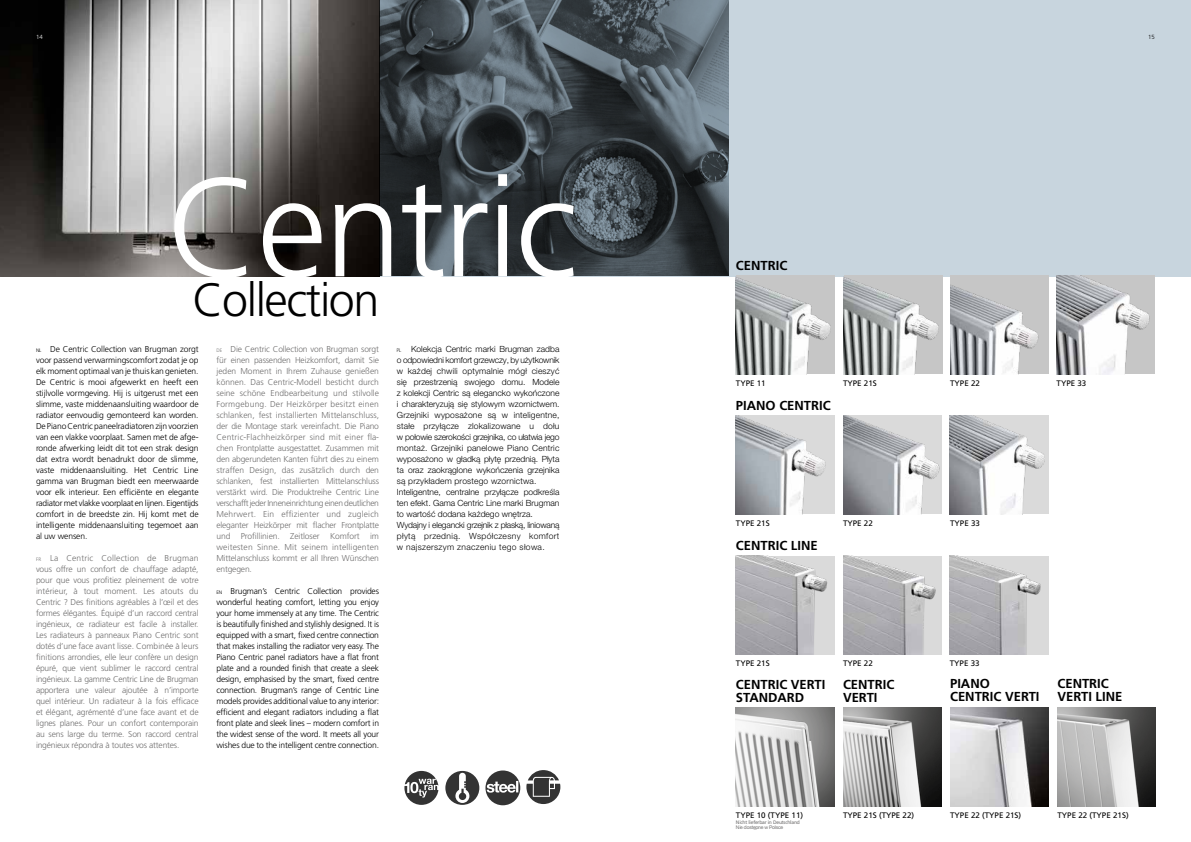
<style>
.page{position:relative;width:1191px;height:842px;background:#fff}
.page>*{position:absolute;margin:0;border:0;box-sizing:border-box;transform-origin:0 0}
.t1{font:300 139.9px "Frutiger";letter-spacing:-.02em;color:#fff}
.t2{font:300 46.7px "Frutiger";letter-spacing:-.03em;color:#000}
.t3{font:700 13px/13px "Frutiger";color:#000}
.t4{font:300 8.5px/11px "Frutiger";letter-spacing:-.02em;color:#706f6f;text-align:justify}
.t5{font:300 8.5px/11px "Frutiger";letter-spacing:-.015em;color:#000;text-align:justify}
.t6{font:300 8.5px/11px "Helvetica Neue LTW1 G";color:#000}
.t7{font:8px "Frutiger";color:#000}
.t8{font:300 6px "Frutiger";color:#fff}
.t9{font:300 6px "Frutiger";color:#000}
.t10{font:5px "Frutiger";letter-spacing:-.04em;color:#706f6f}
.t11{font:5px "Helvetica Neue LTW1 G";letter-spacing:-.04em;color:#706f6f}
.s1{font-size:5px}
.s2{font-stretch:condensed;font-size:5px}
</style>
<div class="page">
<div style="left:379px;top:0;width:812px;height:276px;background:#c8d5de"></div>
<img style="left:736px;top:556px;width:98px;height:98px">
<img style="left:843px;top:556px;width:98px;height:98px">
<img style="left:843px;top:416px;width:98px;height:98px">
<img style="left:949px;top:416px;width:99px;height:98px">
<img style="left:736px;top:416px;width:98px;height:98px">
<img style="left:949px;top:556px;width:99px;height:98px">
<img style="left:843px;top:708px;width:98px;height:98px">
<img style="left:736px;top:708px;width:98px;height:98px">
<img style="left:950px;top:708px;width:98px;height:98px">
<img style="left:1057px;top:708px;width:98px;height:98px">
<img style="left:844px;top:276px;width:98px;height:98px">
<img style="left:950px;top:276px;width:99px;height:98px">
<img style="left:1056px;top:276px;width:99px;height:98px">
<img style="left:736px;top:276px;width:98px;height:98px">
<img style="left:0;top:0;width:379px;height:276px">
<svg style="left:404px;top:771px;width:34px;height:34px"></svg>
<svg style="left:445px;top:771px;width:34px;height:34px"></svg>
<svg style="left:485px;top:770px;width:35px;height:35px"></svg>
<svg style="left:526px;top:770px;width:34px;height:34px"></svg>
<svg style="left:379px;top:0;width:350px;height:276px;background:#40484e"></svg>
<p class="t8" style="left:36px;top:33px;width:8px">14</p>
<h1 class="t1" style="left:167px;top:149px;width:412px">Centric</h1>
<h2 class="t2" style="left:192px;top:273px;width:188px">Collection</h2>
<p class="t5" style="left:36px;top:344px;width:164px"><span class="s1">NL</span> De Centric Collection van Brugman zorgt voor passend verwarmingscomfort zodat je op elk moment optimaal van je thuis kan genieten.<br>De Centric is mooi afgewerkt en heeft een stijlvolle vormgeving. Hij is uitgerust met een slimme, vaste middenaansluiting waardoor de radiator eenvoudig gemonteerd kan worden.<br>De Piano Centric paneelradiatoren zijn voorzien van een vlakke voorplaat. Samen met de afge&shy;ronde afwerking leidt dit tot een strak design dat extra wordt benadrukt door de slimme, vaste middenaansluiting. Het Centric Line gamma van Brugman biedt een meerwaarde voor elk interieur. Een efficiënte en elegante radiator met vlakke voorplaat en lijnen. Eigentijds comfort in de breedste zin. Hij komt met de intelligente middenaansluiting tegemoet aan al uw wensen.</p>
<p class="t4" style="left:36px;top:553px;width:164px"><span class="s1">FR</span> La Centric Collection de Brugman vous offre un confort de chauffage adapté, pour que vous profitiez pleinement de votre intérieur, à tout moment. Les atouts du Centric ? Des finitions agréables à l’œil et des formes élégantes. Équipé d’un raccord central ingénieux, ce radiateur est facile à installer.<br>Les radiateurs à panneaux Piano Centric sont dotés d’une face avant lisse. Combinée à leurs finitions arrondies, elle leur confère un design épuré, que vient sublimer le raccord central ingénieux. La gamme Centric Line de Brugman apportera une valeur ajoutée à n’importe quel intérieur. Un radiateur à la fois efficace et élégant, agrémenté d’une face avant et de lignes planes. Pour un confort contemporain au sens large du terme. Son raccord central ingénieux répondra à toutes vos attentes.</p>
<p class="t4" style="left:216px;top:344px;width:164px"><span class="s1">DE</span> Die Centric Collection von Brugman sorgt für einen passenden Heizkomfort, damit Sie jeden Moment in Ihrem Zuhause genießen können. Das Centric-Modell besticht durch seine schöne Endbearbeitung und stilvolle Formgebung. Der Heizkörper besitzt einen schlanken, fest installierten Mittelanschluss, der die Montage stark vereinfacht. Die Piano Centric-Flachheizkörper sind mit einer fla&shy;chen Frontplatte ausgestattet. Zusammen mit den abgerundeten Kanten führt dies zu einem straffen Design, das zusätzlich durch den schlanken, fest installierten Mittelanschluss verstärkt wird. Die Produktreihe Centric Line verschafft jeder Inneneinrichtung einen deutlichen Mehrwert. Ein effizienter und zugleich eleganter Heizkörper mit flacher Frontplatte und Profillinien. Zeitloser Komfort im weitesten Sinne. Mit seinem intelligenten Mittelanschluss kommt er all Ihren Wünschen entgegen.</p>
<p class="t5" style="left:216px;top:586px;width:164px"><span class="s1">EN</span> Brugman’s Centric Collection provides wonderful heating comfort, letting you enjoy your home immensely at any time. The Centric is beautifully finished and stylishly designed. It is equipped with a smart, fixed centre connection that makes installing the radiator very easy. The Piano Centric panel radiators have a flat front plate and a rounded finish that create a sleek design, emphasised by the smart, fixed centre connection. Brugman’s range of Centric Line models provides additional value to any interior: efficient and elegant radiators including a flat front plate and sleek lines – modern comfort in the widest sense of the word. It meets all your wishes due to the intelligent centre connection.</p>
<p class="t6" style="left:397px;top:344px;width:164px"><span class="s2">PL</span> Kolekcja Centric marki Brugman zadba o odpowiedni komfort grzewczy, by użytkownik w każdej chwili optymalnie mógł cieszyć się przestrzenią swojego domu. Modele z kolekcji Centric są elegancko wykończone i charakteryzują się stylowym wzornictwem.<br>Grzejniki wyposażone są w inteligentne, stałe przyłącze zlokalizowane u dołu w połowie szerokości grzejnika, co ułatwia jego montaż. Grzejniki panelowe Piano Centric wyposażono w gładką płytę przednią. Płyta ta oraz zaokrąglone wykończenia grzejnika są przykładem prostego wzornictwa.<br>Inteligentne, centralne przyłącze podkreśla ten efekt. Gama Centric Line marki Brugman to wartość dodana każdego wnętrza.<br>Wydajny i elegancki grzejnik z płaską, liniowaną płytą przednią. Współczesny komfort w najszerszym znaczeniu tego słowa.</p>
<p class="t9" style="left:1148px;top:33px;width:8px">15</p>
<h3 class="t3" style="left:736px;top:259px;width:53px">CENTRIC</h3>
<p class="t7" style="left:736px;top:378px;width:31px">TYPE 11</p>
<h3 class="t3" style="left:736px;top:399px;width:96px">PIANO CENTRIC</h3>
<p class="t7" style="left:843px;top:378px;width:35px">TYPE 21S</p>
<p class="t7" style="left:950px;top:378px;width:31px">TYPE 22</p>
<p class="t7" style="left:1056px;top:378px;width:31px">TYPE 33</p>
<p class="t7" style="left:736px;top:518px;width:35px">TYPE 21S</p>
<h3 class="t3" style="left:736px;top:539px;width:83px">CENTRIC LINE</h3>
<p class="t7" style="left:843px;top:518px;width:31px">TYPE 22</p>
<p class="t7" style="left:950px;top:518px;width:31px">TYPE 33</p>
<p class="t7" style="left:736px;top:658px;width:35px">TYPE 21S</p>
<p class="t7" style="left:843px;top:658px;width:31px">TYPE 22</p>
<p class="t7" style="left:949px;top:658px;width:31px">TYPE 33</p>
<h3 class="t3" style="left:736px;top:678px;width:91px">CENTRIC VERTI<br>STANDARD</h3>
<h3 class="t3" style="left:950px;top:677px;width:91px">PIANO<br>CENTRIC VERTI</h3>
<h3 class="t3" style="left:1057px;top:677px;width:66px">CENTRIC<br>VERTI LINE</h3>
<h3 class="t3" style="left:843px;top:678px;width:53px">CENTRIC<br>VERTI</h3>
<p class="t7" style="left:736px;top:810px;width:69px">TYPE 10 (TYPE 11)</p>
<p class="t7" style="left:843px;top:810px;width:73px">TYPE 21S (TYPE 22)</p>
<p class="t10" style="left:736px;top:820px;width:65px">Nicht lieferbar in Deutschland</p>
<p class="t11" style="left:736px;top:824px;width:49px">Nie dostępne w Polsce</p>
<p class="t7" style="left:950px;top:810px;width:73px">TYPE 22 (TYPE 21S)</p>
<p class="t7" style="left:1057px;top:810px;width:73px">TYPE 22 (TYPE 21S)</p>
</div>
